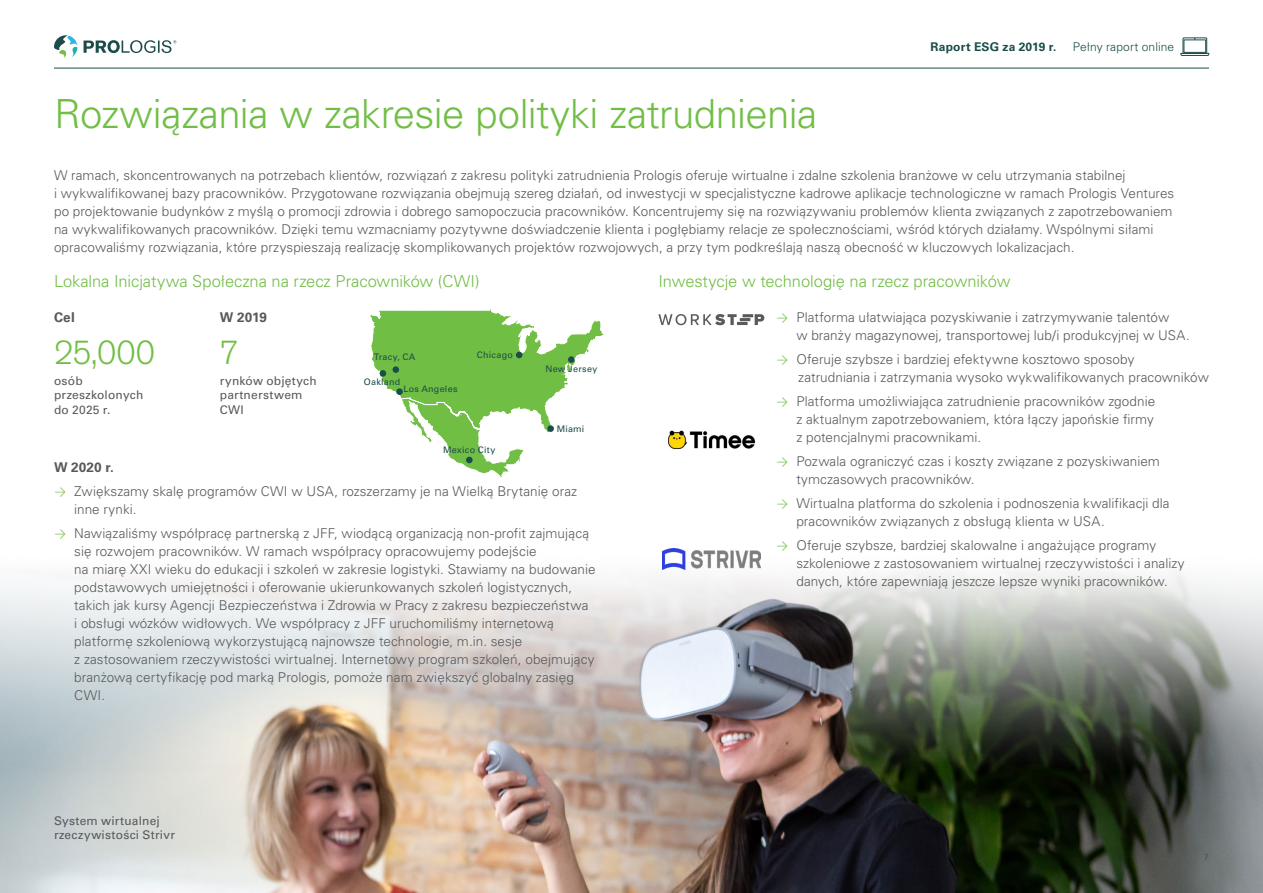
<style>
.page{position:relative;width:1263px;height:893px;background:#fff}
.page>*{position:absolute;margin:0;border:0;box-sizing:border-box;transform-origin:0 0}
.t1{font:300 40.2px "Univers LT Pro 45";letter-spacing:-.015em;color:#71be45}
.t2{font:300 33px "Akzidenz Grotesk BE";color:#71be45}
.t3{font:300 16.5px "Univers LT Pro 45";letter-spacing:-.005em;color:#71be45}
.t4{font:300 13.5px/18px "Univers LT Pro 45";letter-spacing:.005em;color:#58595b}
.t5{font:700 13.5px "Univers LT Pro 65";letter-spacing:.01em;color:#58595b}
.t6{font:12px/14.4px "Univers LT Pro 55 Roman";letter-spacing:.02em;color:#58595b}
.t7{font:700 12px "Univers LT Pro 65";letter-spacing:.02em;color:#1b4d4a}
.t8{font:300 12px "Univers LT Pro 45";letter-spacing:.01em;color:#1b4d4a}
.t9{font:9px "Univers LT Pro 55 Roman";letter-spacing:.025em;color:#1b4d4a}
.t10{font:700 9px "Univers LT Pro 65";color:#58595b}
.s1{font-family:"Calibri";color:#71be45}
</style>
<div class="page">
<img style="left:0;top:548px;width:1263px;height:345px">
<svg style="left:370px;top:309px;width:234px;height:168px"></svg>
<div style="left:547px;top:425px;width:7px;height:7px;background:#1b4d4a;border-radius:50%"></div>
<div style="left:466px;top:457px;width:7px;height:6px;background:#1b4d4a;border-radius:50%"></div>
<div style="left:568px;top:356px;width:7px;height:7px;background:#1b4d4a;border-radius:50%"></div>
<svg style="left:658px;top:314px;width:106px;height:11px"></svg>
<img style="left:668px;top:430px;width:87px;height:20px">
<img style="left:662px;top:549px;width:98px;height:21px">
<hr style="left:54px;top:68px;width:1155px;height:1px;background:#1b4d4a">
<svg style="left:54px;top:35px;width:23px;height:23px"></svg>
<svg style="left:84px;top:40px;width:92px;height:13px"></svg>
<svg style="left:1180px;top:37px;width:29px;height:19px"></svg>
<h1 class="t1" style="left:54px;top:88px;width:765px">Rozwiązania w zakresie polityki zatrudnienia</h1>
<p class="t7" style="left:930px;top:39px;width:127px">Raport ESG za 2019 r.</p>
<p class="t8" style="left:1073px;top:39px;width:103px">Pełny raport online</p>
<p class="t4" style="left:54px;top:166px;width:1122px">W ramach, skoncentrowanych na potrzebach klientów, rozwiązań z zakresu polityki zatrudnienia Prologis oferuje wirtualne i zdalne szkolenia branżowe w celu utrzymania stabilnej<br>i wykwalifikowanej bazy pracowników. Przygotowane rozwiązania obejmują szereg działań, od inwestycji w specjalistyczne kadrowe aplikacje technologiczne w ramach Prologis Ventures po projektowanie budynków z myślą o promocji zdrowia i dobrego samopoczucia pracowników. Koncentrujemy się na rozwiązywaniu problemów klienta związanych z zapotrzebowaniem na wykwalifikowanych pracowników. Dzięki temu wzmacniamy pozytywne doświadczenie klienta i pogłębiamy relacje ze społecznościami, wśród których działamy. Wspólnymi siłami opracowaliśmy rozwiązania, które przyspieszają realizację skomplikowanych projektów rozwojowych, a przy tym podkreślają naszą obecność w kluczowych lokalizacjach.</p>
<p class="t3" style="left:54px;top:271px;width:427px">Lokalna Inicjatywa Społeczna na rzecz Pracowników (CWI)</p>
<p class="t3" style="left:658px;top:271px;width:353px">Inwestycje w technologię na rzecz pracowników</p>
<p class="t5" style="left:54px;top:308px;width:22px">Cel</p>
<h2 class="t2" style="left:54px;top:334px;width:103px">25,000</h2>
<p class="t6" style="left:54px;top:373px;width:91px">osób przeszkolonych do 2025 r.</p>
<p class="t5" style="left:220px;top:308px;width:49px">W 2019</p>
<h2 class="t2" style="left:220px;top:334px;width:21px">7</h2>
<p class="t6" style="left:220px;top:373px;width:99px">rynków objętych partnerstwem<br>CWI</p>
<p class="t4" style="left:796px;top:308px;width:395px;text-indent:-20px"><span class="s1">→</span> Platforma ułatwiająca pozyskiwanie i zatrzymywanie talentów<br>w branży magazynowej, transportowej lub/i produkcyjnej w USA.</p>
<p class="t4" style="left:798px;top:350px;width:412px;text-indent:-22px"><span class="s1">→</span> Oferuje szybsze i bardziej efektywne kosztowo sposoby zatrudniania i zatrzymania wysoko wykwalifikowanych pracowników</p>
<p class="t4" style="left:796px;top:392px;width:360px;text-align:justify;text-indent:-20px"><span class="s1">→</span> Platforma umożliwiająca zatrudnienie pracowników zgodnie z aktualnym zapotrzebowaniem, która łączy japońskie firmy z potencjalnymi pracownikami.</p>
<p class="t4" style="left:796px;top:452px;width:365px;text-indent:-20px"><span class="s1">→</span> Pozwala ograniczyć czas i koszty związane z pozyskiwaniem tymczasowych pracowników.</p>
<p class="t4" style="left:796px;top:494px;width:375px;text-indent:-20px"><span class="s1">→</span> Wirtualna platforma do szkolenia i podnoszenia kwalifikacji dla pracowników związanych z obsługą klienta w USA.</p>
<p class="t4" style="left:796px;top:536px;width:390px;text-indent:-20px"><span class="s1">→</span> Oferuje szybsze, bardziej skalowalne i angażujące programy szkoleniowe z zastosowaniem wirtualnej rzeczywistości i analizy danych, które zapewniają jeszcze lepsze wyniki pracowników.</p>
<p class="t9" style="left:477px;top:349px;width:37px">Chicago</p>
<p class="t9" style="left:374px;top:351px;width:43px">Tracy, CA</p>
<p class="t9" style="left:545px;top:363px;width:53px">New Jersey</p>
<p class="t9" style="left:364px;top:375px;width:38px">Oakland</p>
<p class="t9" style="left:403px;top:383px;width:56px">Los Angeles</p>
<p class="t9" style="left:557px;top:422px;width:29px">Miami</p>
<p class="t9" style="left:443px;top:443px;width:54px">Mexico City</p>
<p class="t5" style="left:54px;top:457px;width:61px">W 2020 r.</p>
<p class="t4" style="left:74px;top:482px;width:504px;text-indent:-20px"><span class="s1">→</span> Zwiększamy skalę programów CWI w USA, rozszerzamy je na Wielką Brytanię oraz inne rynki.</p>
<p class="t4" style="left:74px;top:524px;width:523px;text-indent:-20px"><span class="s1">→</span> Nawiązaliśmy współpracę partnerską z JFF, wiodącą organizacją non-profit zajmującą się rozwojem pracowników. W ramach współpracy opracowujemy podejście<br>na miarę XXI wieku do edukacji i szkoleń w zakresie logistyki. Stawiamy na budowanie podstawowych umiejętności i oferowanie ukierunkowanych szkoleń logistycznych, takich jak kursy Agencji Bezpieczeństwa i Zdrowia w Pracy z zakresu bezpieczeństwa<br>i obsługi wózków widłowych. We współpracy z JFF uruchomiliśmy internetową platformę szkoleniową wykorzystującą najnowsze technologie, m.in. sesje<br>z zastosowaniem rzeczywistości wirtualnej. Internetowy program szkoleń, obejmujący branżową certyfikację pod marką Prologis, pomoże nam zwiększyć globalny zasięg CWI.</p>
<p class="t6" style="left:54px;top:813px;width:123px">System wirtualnej rzeczywistości Strivr</p>
<p class="t10" style="left:1204px;top:851px;width:7px">7</p>
</div>
